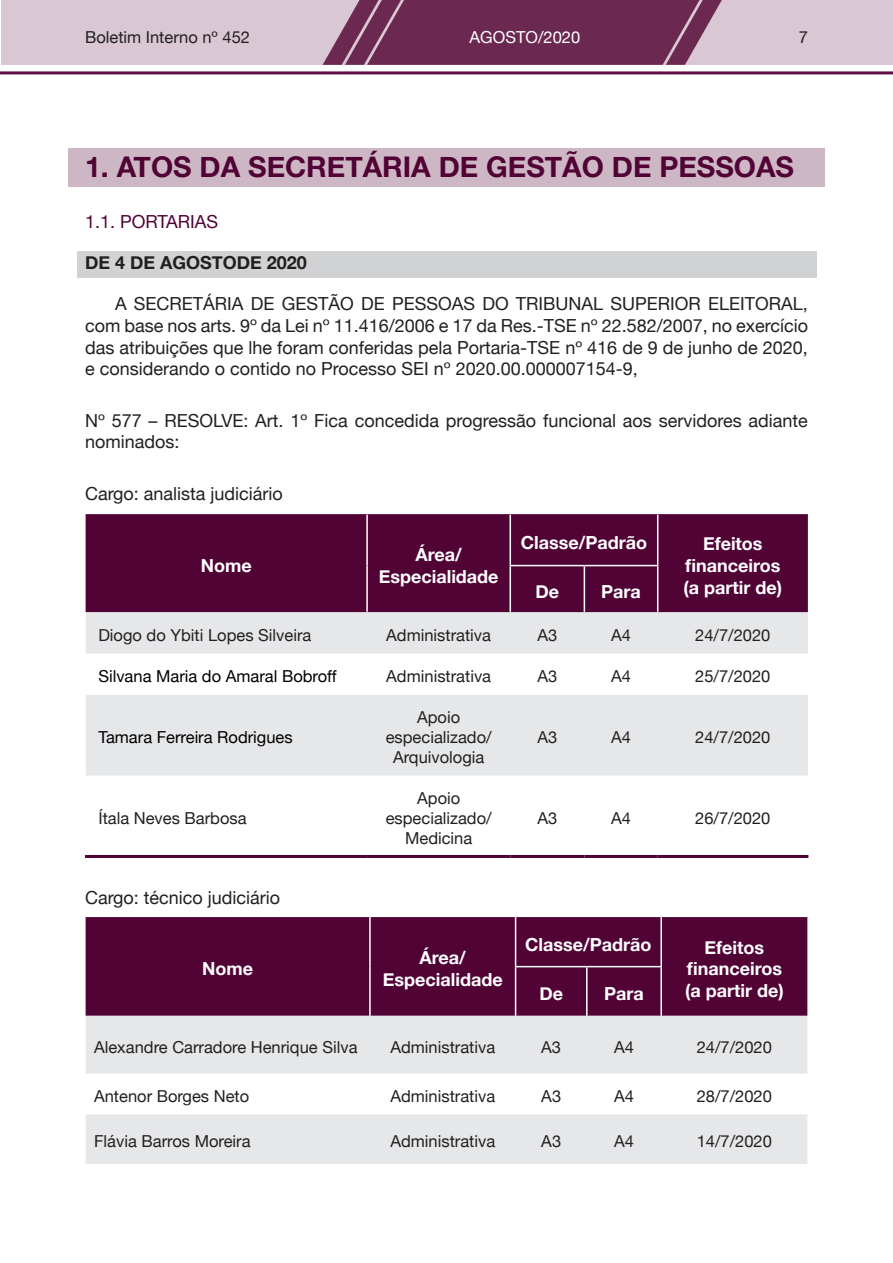
<style>
.page{position:relative;width:893px;height:1263px;background:#fff}
.page>*{position:absolute;margin:0;border:0;box-sizing:border-box;transform-origin:0 0}
.t1{font:700 28.5px "Helvetica Neue";color:#510336}
.t2{font:18px/21.6px "Helvetica Neue";color:#231f20;text-align:justify}
.t3{font:700 18px/21.6px "Helvetica Neue";color:#fff;text-align:center}
.t4{font:700 18px "Helvetica Neue";color:#231f20}
.t5{font:18px "Helvetica Neue";color:#510336}
.t6{font:16.5px/19.8px "Helvetica Neue";color:#231f20;text-align:center}
.t7{font:16.5px "Helvetica Neue";color:#000001}
.t8{font:16.5px "Helvetica Neue";color:#fff}
</style>
<div class="page">
<div style="left:1px;top:0;width:891px;height:65px;background:#d9c7d3"></div>
<svg style="left:323px;top:0;width:399px;height:65px;background:#773b61"></svg>
<hr style="left:0;top:71px;width:893px;height:3px;background:#5e1044">
<div style="left:68px;top:149px;width:757px;height:38px;background:#ceb7c5"></div>
<div style="left:77px;top:252px;width:739px;height:26px;background:#d1d2d4"></div>
<div style="left:86px;top:514px;width:722px;height:98px;background:#510336"></div>
<svg style="left:86px;top:612px;width:722px;height:164px;fill:#e6e7e9"></svg>
<hr style="left:85px;top:855px;width:282px;height:3px;background:#510336">
<hr style="left:367px;top:855px;width:143px;height:3px;background:#510336">
<hr style="left:510px;top:855px;width:74px;height:3px;background:#510336">
<hr style="left:584px;top:855px;width:74px;height:3px;background:#510336">
<hr style="left:658px;top:855px;width:150px;height:3px;background:#510336">
<hr style="left:366px;top:515px;width:2px;height:51px;background:#fff">
<hr style="left:366px;top:566px;width:2px;height:46px;background:#fff">
<hr style="left:509px;top:515px;width:2px;height:50px;background:#fff">
<hr style="left:657px;top:515px;width:1px;height:50px;background:#fff">
<hr style="left:509px;top:565px;width:75px;height:1px;background:#fff">
<hr style="left:509px;top:566px;width:2px;height:46px;background:#fff">
<hr style="left:584px;top:565px;width:74px;height:1px;background:#fff">
<hr style="left:584px;top:566px;width:1px;height:46px;background:#fff">
<hr style="left:657px;top:566px;width:1px;height:46px;background:#fff">
<div style="left:86px;top:917px;width:721px;height:99px;background:#510336"></div>
<svg style="left:86px;top:1016px;width:721px;height:148px;fill:#e6e7e9"></svg>
<hr style="left:369px;top:917px;width:2px;height:50px;background:#fff">
<hr style="left:369px;top:967px;width:2px;height:49px;background:#fff">
<hr style="left:515px;top:917px;width:1px;height:49px;background:#fff">
<hr style="left:660px;top:917px;width:2px;height:49px;background:#fff">
<hr style="left:515px;top:966px;width:72px;height:1px;background:#fff">
<hr style="left:515px;top:967px;width:1px;height:49px;background:#fff">
<hr style="left:587px;top:966px;width:75px;height:1px;background:#fff">
<hr style="left:586px;top:967px;width:2px;height:49px;background:#fff">
<hr style="left:660px;top:967px;width:2px;height:49px;background:#fff">
<p class="t6" style="left:85px;top:26px;width:166px">Boletim Interno nº 452</p>
<p class="t8" style="left:470px;top:23px;width:112px">AGOSTO/2020</p>
<p class="t6" style="left:799px;top:26px;width:11px">7</p>
<h1 class="t1" style="left:85px;top:149px;width:710px">1. ATOS DA SECRETÁRIA DE GESTÃO DE PESSOAS</h1>
<p class="t5" style="left:85px;top:206px;width:135px">1.1. PORTARIAS</p>
<p class="t4" style="left:85px;top:252px;width:223px">DE 4 DE AGOSTODE 2020</p>
<p class="t2" style="left:85px;top:292px;width:724px;text-indent:30px">A SECRETÁRIA DE GESTÃO DE PESSOAS DO TRIBUNAL SUPERIOR ELEITORAL, com base nos arts. 9º da Lei nº 11.416/2006 e 17 da Res.-TSE nº 22.582/2007, no exercício das atribuições que lhe foram conferidas pela Portaria-TSE nº 416 de 9 de junho de 2020, e considerando o contido no Processo SEI nº 2020.00.000007154-9,</p>
<p class="t2" style="left:85px;top:408px;width:724px">Nº 577 – RESOLVE: Art. 1º Fica concedida progressão funcional aos servidores adiante nominados:</p>
<p class="t2" style="left:85px;top:482px;width:199px">Cargo: analista judiciário</p>
<p class="t3" style="left:201px;top:554px;width:52px">Nome</p>
<p class="t3" style="left:379px;top:544px;width:121px">Área/<br>Especialidade</p>
<p class="t3" style="left:521px;top:531px;width:128px">Classe/Padrão</p>
<p class="t3" style="left:685px;top:533px;width:97px">Efeitos financeiros</p>
<p class="t3" style="left:535px;top:580px;width:25px">De</p>
<p class="t3" style="left:601px;top:580px;width:41px">Para</p>
<p class="t3" style="left:683px;top:576px;width:100px">(a partir de)</p>
<p class="t6" style="left:98px;top:624px;width:214px">Diogo do Ybiti Lopes Silveira</p>
<p class="t6" style="left:386px;top:624px;width:106px">Administrativa</p>
<p class="t6" style="left:537px;top:624px;width:21px">A3</p>
<p class="t6" style="left:611px;top:624px;width:21px">A4</p>
<p class="t6" style="left:695px;top:624px;width:77px">24/7/2020</p>
<p class="t7" style="left:98px;top:662px;width:240px">Silvana Maria do Amaral Bobroff</p>
<p class="t6" style="left:386px;top:665px;width:106px">Administrativa</p>
<p class="t6" style="left:537px;top:665px;width:21px">A3</p>
<p class="t6" style="left:611px;top:665px;width:21px">A4</p>
<p class="t6" style="left:695px;top:665px;width:77px">25/7/2020</p>
<p class="t7" style="left:98px;top:723px;width:196px">Tamara Ferreira Rodrigues</p>
<p class="t6" style="left:98px;top:807px;width:150px">Ítala Neves Barbosa</p>
<p class="t2" style="left:85px;top:885px;width:197px">Cargo: técnico judiciário</p>
<p class="t3" style="left:202px;top:957px;width:52px">Nome</p>
<p class="t6" style="left:386px;top:706px;width:107px">Apoio especializado/<br>Arquivologia</p>
<p class="t6" style="left:386px;top:787px;width:107px">Apoio especializado/<br>Medicina</p>
<p class="t6" style="left:537px;top:726px;width:21px">A3</p>
<p class="t6" style="left:611px;top:726px;width:21px">A4</p>
<p class="t6" style="left:695px;top:726px;width:77px">24/7/2020</p>
<p class="t6" style="left:537px;top:807px;width:21px">A3</p>
<p class="t6" style="left:611px;top:807px;width:21px">A4</p>
<p class="t6" style="left:695px;top:807px;width:77px">26/7/2020</p>
<p class="t3" style="left:383px;top:947px;width:121px">Área/<br>Especialidade</p>
<p class="t3" style="left:525px;top:933px;width:128px">Classe/Padrão</p>
<p class="t3" style="left:687px;top:936px;width:97px">Efeitos financeiros</p>
<p class="t3" style="left:539px;top:982px;width:25px">De</p>
<p class="t3" style="left:604px;top:982px;width:41px">Para</p>
<p class="t3" style="left:685px;top:979px;width:100px">(a partir de)</p>
<p class="t6" style="left:94px;top:1035px;width:265px">Alexandre Carradore Henrique Silva</p>
<p class="t6" style="left:390px;top:1035px;width:106px">Administrativa</p>
<p class="t6" style="left:541px;top:1035px;width:21px">A3</p>
<p class="t6" style="left:614px;top:1035px;width:21px">A4</p>
<p class="t6" style="left:697px;top:1035px;width:77px">24/7/2020</p>
<p class="t6" style="left:94px;top:1085px;width:157px">Antenor Borges Neto</p>
<p class="t6" style="left:390px;top:1085px;width:106px">Administrativa</p>
<p class="t6" style="left:541px;top:1085px;width:21px">A3</p>
<p class="t6" style="left:614px;top:1085px;width:21px">A4</p>
<p class="t6" style="left:697px;top:1085px;width:77px">28/7/2020</p>
<p class="t6" style="left:94px;top:1130px;width:158px">Flávia Barros Moreira</p>
<p class="t6" style="left:390px;top:1130px;width:106px">Administrativa</p>
<p class="t6" style="left:541px;top:1130px;width:21px">A3</p>
<p class="t6" style="left:614px;top:1130px;width:21px">A4</p>
<p class="t6" style="left:697px;top:1130px;width:77px">14/7/2020</p>
</div>
